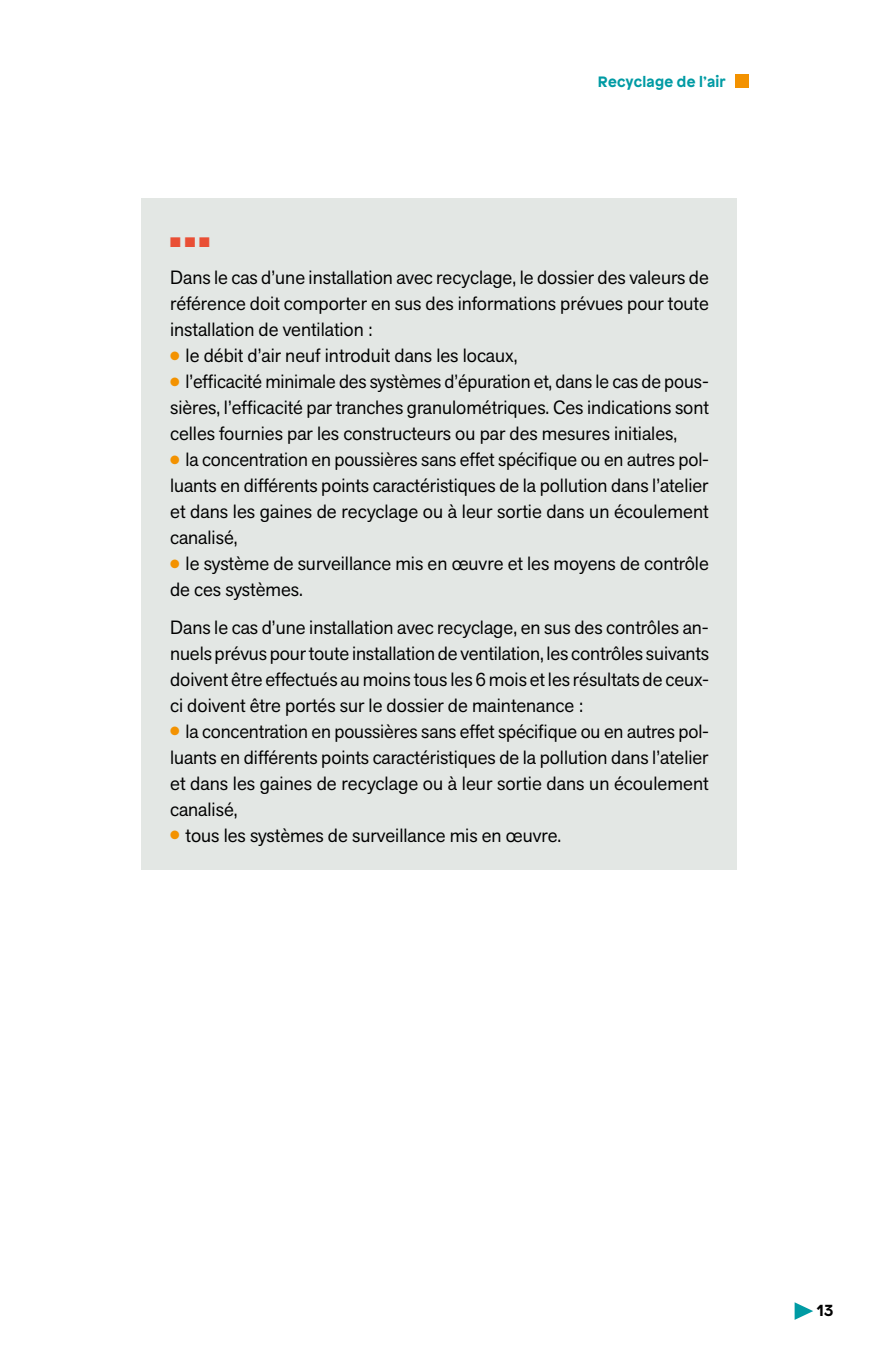
<style>
.page{position:relative;width:879px;height:1361px;background:#fff}
.page>*{position:absolute;margin:0;border:0;box-sizing:border-box;transform-origin:0 0}
.t1{font:19px/26px "Akzid Grtsk Next";color:#000;text-align:justify}
.t2{font:700 16px "Patron";color:#000}
.t3{font:700 15px "Patron";letter-spacing:.02em;color:#009ba4}
.t4{font:14px "Zapf Dingbats ITC";color:#e94f35}
.s1{color:#f39200}
</style>
<div class="page">
<svg style="left:794px;top:1302px;width:19px;height:18px"></svg>
<div style="left:735px;top:74px;width:13px;height:14px;background:#f39200"></div>
<div style="left:142px;top:198px;width:595px;height:672px;background:#e3e7e4"></div>
<p class="t3" style="left:598px;top:69px;width:129px">Recyclage de l’air</p>
<p class="t4" style="left:170px;top:235px;width:41px">■■■</p>
<p class="t1" style="left:170px;top:264px;width:540px">Dans le cas d’une installation avec recyclage, le dossier des valeurs de référence doit comporter en sus des informations prévues pour toute installation de ventilation :</p>
<p class="t1" style="left:170px;top:342px;width:349px"><span class="s1">●</span> le débit d’air neuf introduit dans les locaux,</p>
<p class="t1" style="left:170px;top:368px;width:540px"><span class="s1">●</span> l’efficacité minimale des systèmes d’épuration et, dans le cas de pous&shy;sières, l’efficacité par tranches granulométriques. Ces indications sont celles fournies par les constructeurs ou par des mesures initiales,</p>
<p class="t1" style="left:170px;top:446px;width:540px"><span class="s1">●</span> la concentration en poussières sans effet spécifique ou en autres pol&shy;luants en différents points caractéristiques de la pollution dans l’atelier et dans les gaines de recyclage ou à leur sortie dans un écoulement canalisé,</p>
<p class="t1" style="left:170px;top:550px;width:540px"><span class="s1">●</span> le système de surveillance mis en œuvre et les moyens de contrôle de ces systèmes.</p>
<p class="t1" style="left:170px;top:614px;width:540px">Dans le cas d’une installation avec recyclage, en sus des contrôles an&shy;nuels prévus pour toute installation de ventilation, les contrôles suivants doivent être effectués au moins tous les 6 mois et les résultats de ceux&shy;ci doivent être portés sur le dossier de maintenance :</p>
<p class="t1" style="left:170px;top:718px;width:540px"><span class="s1">●</span> la concentration en poussières sans effet spécifique ou en autres pol&shy;luants en différents points caractéristiques de la pollution dans l’atelier et dans les gaines de recyclage ou à leur sortie dans un écoulement canalisé,</p>
<p class="t1" style="left:170px;top:822px;width:393px"><span class="s1">●</span> tous les systèmes de surveillance mis en œuvre.</p>
<p class="t2" style="left:817px;top:1297px;width:18px">13</p>
</div>
